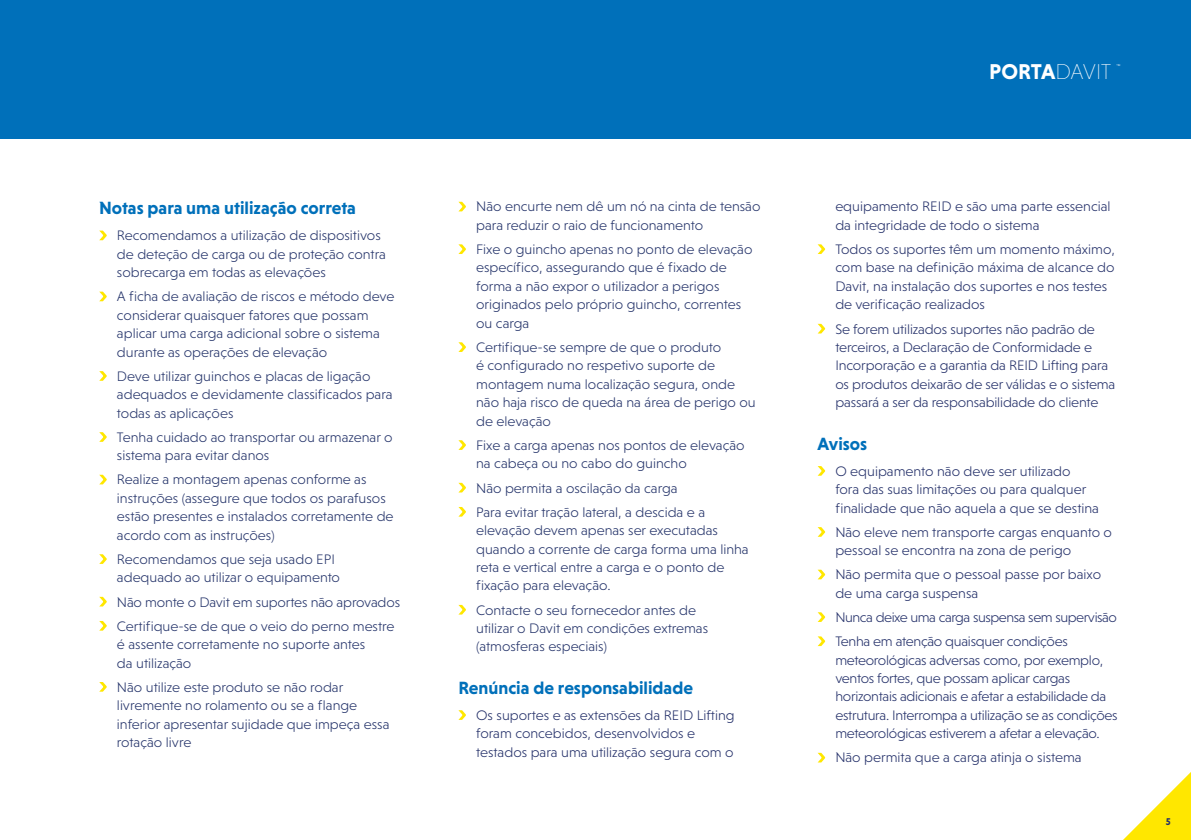
<style>
.page{position:relative;width:1191px;height:840px;background:#fff}
.page>*{position:absolute;margin:0;border:0;box-sizing:border-box;transform-origin:0 0}
.t1{font:700 21.8px "Niveau Grotesk";letter-spacing:-.005em;color:#fff}
.t2{font:700 18px "Niveau Grotesk";color:#0070ba}
.t3{font:300 14px/18.4px "Niveau Grotesk";color:#26356b}
.t4{font:300 14px/18.4px "Niveau Grotesk";letter-spacing:-.01em;color:#25316a}
.t5{font:300 14px/24.2px "Niveau Grotesk";letter-spacing:-.03em;color:#25316a}
.t6{font:700 10px "Niveau Grotesk";color:#25316a}
.s1{font-weight:200}
</style>
<div class="page">
<div style="left:0;top:0;width:1191px;height:138px;background:#0070ba"></div>
<svg style="left:99px;top:230px;width:8px;height:10px"></svg>
<svg style="left:99px;top:291px;width:8px;height:10px"></svg>
<svg style="left:99px;top:371px;width:8px;height:9px"></svg>
<svg style="left:99px;top:432px;width:8px;height:9px"></svg>
<svg style="left:99px;top:474px;width:8px;height:10px"></svg>
<svg style="left:99px;top:554px;width:8px;height:9px"></svg>
<svg style="left:99px;top:596px;width:8px;height:10px"></svg>
<svg style="left:99px;top:621px;width:8px;height:9px"></svg>
<svg style="left:99px;top:682px;width:8px;height:9px"></svg>
<svg style="left:458px;top:202px;width:8px;height:9px"></svg>
<svg style="left:458px;top:244px;width:8px;height:10px"></svg>
<svg style="left:458px;top:342px;width:8px;height:10px"></svg>
<svg style="left:458px;top:440px;width:8px;height:9px"></svg>
<svg style="left:458px;top:482px;width:8px;height:10px"></svg>
<svg style="left:458px;top:507px;width:8px;height:9px"></svg>
<svg style="left:458px;top:604px;width:8px;height:10px"></svg>
<svg style="left:458px;top:710px;width:8px;height:9px"></svg>
<svg style="left:817px;top:244px;width:8px;height:10px"></svg>
<svg style="left:817px;top:323px;width:8px;height:10px"></svg>
<svg style="left:817px;top:466px;width:8px;height:9px"></svg>
<svg style="left:817px;top:527px;width:8px;height:9px"></svg>
<svg style="left:817px;top:569px;width:8px;height:10px"></svg>
<svg style="left:817px;top:612px;width:8px;height:9px"></svg>
<svg style="left:817px;top:636px;width:8px;height:9px"></svg>
<svg style="left:817px;top:752px;width:8px;height:10px"></svg>
<svg style="left:1124px;top:772px;width:67px;height:67px"></svg>
<p class="t2" style="left:99px;top:198px;width:258px">Notas para uma utilização correta</p>
<p class="t3" style="left:117px;top:226px;width:270px">Recomendamos a utilização de dispositivos de deteção de carga ou de proteção contra sobrecarga em todas as elevações</p>
<p class="t3" style="left:117px;top:287px;width:279px">A ficha de avaliação de riscos e método deve considerar quaisquer fatores que possam aplicar uma carga adicional sobre o sistema durante as operações de elevação</p>
<p class="t3" style="left:117px;top:366px;width:277px">Deve utilizar guinchos e placas de ligação adequados e devidamente classificados para todas as aplicações</p>
<p class="t3" style="left:117px;top:427px;width:277px">Tenha cuidado ao transportar ou armazenar o sistema para evitar danos</p>
<p class="t3" style="left:117px;top:470px;width:278px">Realize a montagem apenas conforme as instruções (assegure que todos os parafusos estão presentes e instalados corretamente de acordo com as instruções)</p>
<p class="t3" style="left:117px;top:549px;width:225px">Recomendamos que seja usado EPI adequado ao utilizar o equipamento</p>
<p class="t3" style="left:117px;top:589px;width:285px;line-height:24.2px">Não monte o Davit em suportes não aprovados<br>Certifique-se de que o veio do perno mestre</p>
<p class="t3" style="left:117px;top:634px;width:250px">é assente corretamente no suporte antes da utilização</p>
<p class="t3" style="left:117px;top:677px;width:274px">Não utilize este produto se não rodar livremente no rolamento ou se a flange inferior apresentar sujidade que impeça essa rotação livre</p>
<p class="t3" style="left:476px;top:197px;width:286px">Não encurte nem dê um nó na cinta de tensão para reduzir o raio de funcionamento</p>
<p class="t3" style="left:476px;top:240px;width:278px">Fixe o guincho apenas no ponto de elevação específico, assegurando que é fixado de forma a não expor o utilizador a perigos originados pelo próprio guincho, correntes ou carga</p>
<p class="t3" style="left:476px;top:338px;width:281px">Certifique-se sempre de que o produto<br>é configurado no respetivo suporte de montagem numa localização segura, onde não haja risco de queda na área de perigo ou de elevação</p>
<p class="t3" style="left:476px;top:435px;width:270px">Fixe a carga apenas nos pontos de elevação na cabeça ou no cabo do guincho</p>
<p class="t3" style="left:476px;top:475px;width:230px;line-height:24.2px">Não permita a oscilação da carga<br>Para evitar tração lateral, a descida e a</p>
<p class="t3" style="left:476px;top:520px;width:274px">elevação devem apenas ser executadas quando a corrente de carga forma uma linha reta e vertical entre a carga e o ponto de fixação para elevação.</p>
<p class="t3" style="left:476px;top:600px;width:233px">Contacte o seu fornecedor antes de utilizar o Davit em condições extremas (atmosferas especiais)</p>
<p class="t2" style="left:458px;top:677px;width:236px">Renúncia de responsabilidade</p>
<p class="t4" style="left:476px;top:705px;width:260px">Os suportes e as extensões da REID Lifting foram concebidos, desenvolvidos e testados para uma utilização segura com o</p>
<h1 class="t1" style="left:989px;top:59px;width:123px">PORTA<span class="s1">DAVIT</span></h1>
<p class="t4" style="left:835px;top:197px;width:277px">equipamento REID e são uma parte essencial da integridade de todo o sistema</p>
<p class="t4" style="left:835px;top:240px;width:281px">Todos os suportes têm um momento máximo, com base na definição máxima de alcance do Davit, na instalação dos suportes e nos testes de verificação realizados</p>
<p class="t4" style="left:835px;top:319px;width:281px">Se forem utilizados suportes não padrão de terceiros, a Declaração de Conformidade e Incorporação e a garantia da REID Lifting para os produtos deixarão de ser válidas e o sistema passará a ser da responsabilidade do cliente</p>
<p class="t2" style="left:817px;top:433px;width:51px">Avisos</p>
<p class="t4" style="left:835px;top:461px;width:265px">O equipamento não deve ser utilizado<br>fora das suas limitações ou para qualquer finalidade que não aquela a que se destina</p>
<p class="t4" style="left:835px;top:522px;width:278px">Não eleve nem transporte cargas enquanto o pessoal se encontra na zona de perigo</p>
<p class="t4" style="left:835px;top:565px;width:267px">Não permita que o pessoal passe por baixo de uma carga suspensa</p>
<p class="t5" style="left:835px;top:604px;width:283px">Nunca deixe uma carga suspensa sem supervisão<br>Tenha em atenção quaisquer condições</p>
<p class="t4" style="left:835px;top:650px;width:284px">meteorológicas adversas como, por exemplo, ventos fortes, que possam aplicar cargas horizontais adicionais e afetar a estabilidade da estrutura. Interrompa a utilização se as condições meteorológicas estiverem a afetar a elevação.</p>
<p class="t4" style="left:835px;top:748px;width:248px">Não permita que a carga atinja o sistema</p>
<p class="t6" style="left:1165px;top:815px;width:6px">5</p>
</div>
